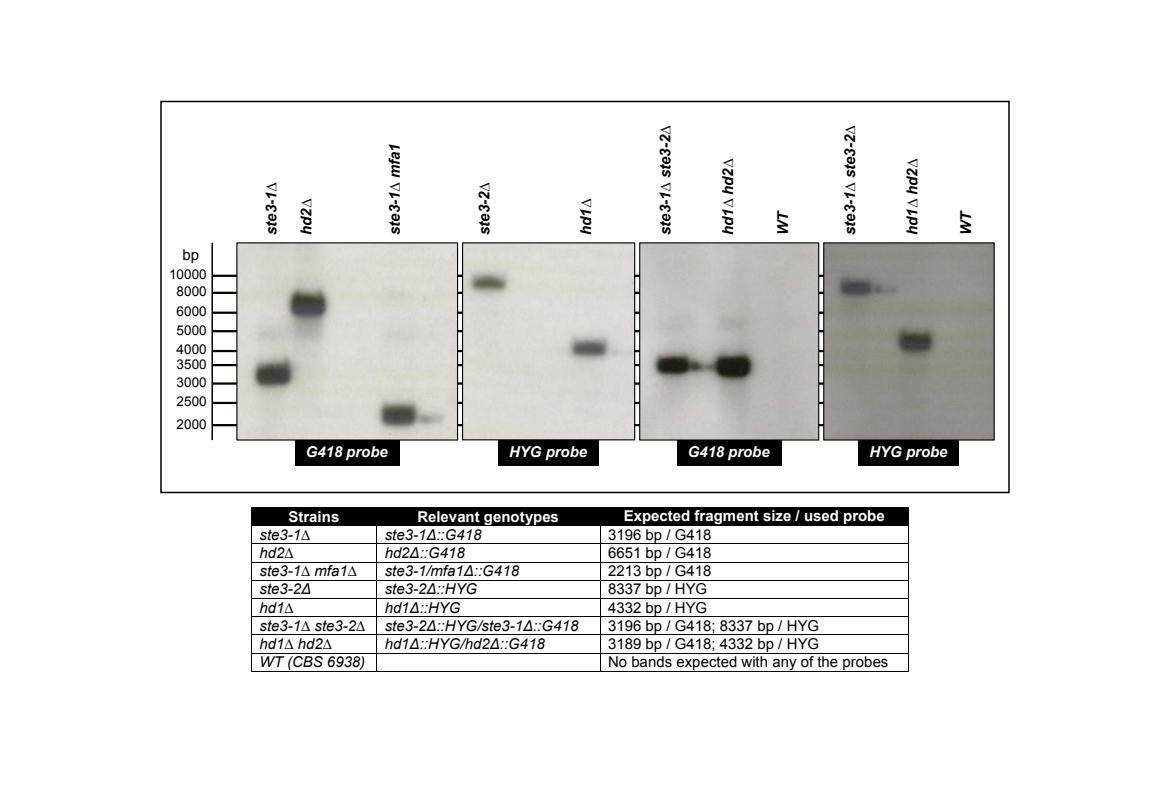
<style>
.page{position:relative;width:1170px;height:810px;background:#fff}
.page>*{position:absolute;margin:0;border:0;box-sizing:border-box;transform-origin:0 0}
.t1{font:italic 15px "Arial";color:#000}
.t2{font:15px "Arial";color:#000}
.t3{font:italic 700 15px "Arial";color:#000}
.t4{font:700 15px "Arial";color:#fff}
.t5{font:italic 700 15px "Arial";color:#fff}
.t6{font:13.5px/19.2px "Arial";letter-spacing:.005em;color:#000;text-align:justify}
</style>
<div class="page">
<div style="left:160px;top:101px;width:850px;height:392px;border:2px solid #000"></div>
<div style="left:498px;top:437px;width:101px;height:29px;background:#000"></div>
<div style="left:295px;top:437px;width:105px;height:29px;background:#000"></div>
<div style="left:677px;top:437px;width:105px;height:29px;background:#000"></div>
<div style="left:859px;top:437px;width:100px;height:29px;background:#000"></div>
<hr style="left:212px;top:275px;width:774px;height:2px;background:#000">
<hr style="left:212px;top:382px;width:774px;height:3px;background:#000">
<hr style="left:212px;top:350px;width:774px;height:2px;background:#000">
<hr style="left:212px;top:330px;width:774px;height:2px;background:#000">
<hr style="left:212px;top:312px;width:774px;height:2px;background:#000">
<hr style="left:212px;top:292px;width:774px;height:2px;background:#000">
<hr style="left:212px;top:402px;width:774px;height:2px;background:#000">
<hr style="left:212px;top:424px;width:774px;height:2px;background:#000">
<hr style="left:212px;top:364px;width:774px;height:2px;background:#000">
<img style="left:238px;top:244px;width:218px;height:195px">
<div style="left:236px;top:242px;width:222px;height:199px;border:1px solid #000"></div>
<img style="left:641px;top:244px;width:176px;height:195px">
<div style="left:639px;top:242px;width:180px;height:199px;border:1px solid #000"></div>
<img style="left:464px;top:244px;width:169px;height:194px">
<div style="left:462px;top:242px;width:173px;height:198px;border:1px solid #000"></div>
<img style="left:825px;top:244px;width:168px;height:195px">
<div style="left:823px;top:242px;width:172px;height:199px;border:1px solid #000"></div>
<div style="left:252px;top:508px;width:8px;height:17px;background:#000"></div>
<div style="left:369px;top:508px;width:7px;height:17px;background:#000"></div>
<div style="left:260px;top:508px;width:109px;height:17px;background:#000"></div>
<div style="left:377px;top:508px;width:8px;height:17px;background:#000"></div>
<div style="left:592px;top:508px;width:8px;height:17px;background:#000"></div>
<div style="left:385px;top:508px;width:207px;height:17px;background:#000"></div>
<div style="left:600px;top:508px;width:8px;height:17px;background:#000"></div>
<div style="left:901px;top:508px;width:7px;height:17px;background:#000"></div>
<div style="left:608px;top:508px;width:293px;height:17px;background:#000"></div>
<hr style="left:252px;top:507px;width:124px;height:1px;background:#000">
<hr style="left:377px;top:507px;width:223px;height:1px;background:#000">
<hr style="left:600px;top:507px;width:308px;height:1px;background:#000">
<hr style="left:252px;top:525px;width:124px;height:1px;background:#000">
<hr style="left:377px;top:525px;width:223px;height:1px;background:#000">
<hr style="left:600px;top:525px;width:308px;height:1px;background:#000">
<hr style="left:252px;top:543px;width:124px;height:1px;background:#000">
<hr style="left:377px;top:543px;width:223px;height:1px;background:#000">
<hr style="left:600px;top:543px;width:308px;height:1px;background:#000">
<hr style="left:252px;top:562px;width:124px;height:1px;background:#000">
<hr style="left:377px;top:562px;width:223px;height:1px;background:#000">
<hr style="left:600px;top:562px;width:308px;height:1px;background:#000">
<hr style="left:252px;top:580px;width:124px;height:1px;background:#000">
<hr style="left:377px;top:580px;width:223px;height:1px;background:#000">
<hr style="left:600px;top:580px;width:308px;height:1px;background:#000">
<hr style="left:252px;top:598px;width:124px;height:1px;background:#000">
<hr style="left:377px;top:598px;width:223px;height:1px;background:#000">
<hr style="left:600px;top:598px;width:308px;height:1px;background:#000">
<hr style="left:252px;top:616px;width:124px;height:1px;background:#000">
<hr style="left:377px;top:616px;width:223px;height:1px;background:#000">
<hr style="left:600px;top:616px;width:308px;height:1px;background:#000">
<hr style="left:252px;top:635px;width:124px;height:1px;background:#000">
<hr style="left:377px;top:635px;width:223px;height:1px;background:#000">
<hr style="left:600px;top:635px;width:308px;height:1px;background:#000">
<hr style="left:252px;top:653px;width:124px;height:1px;background:#000">
<hr style="left:377px;top:653px;width:223px;height:1px;background:#000">
<hr style="left:600px;top:653px;width:308px;height:1px;background:#000">
<svg style="left:251px;top:507px;width:1px;height:165px"></svg>
<hr style="left:252px;top:671px;width:124px;height:1px;background:#000">
<svg style="left:376px;top:507px;width:1px;height:165px"></svg>
<hr style="left:377px;top:671px;width:223px;height:1px;background:#000">
<svg style="left:600px;top:526px;width:1px;height:145px"></svg>
<hr style="left:600px;top:671px;width:308px;height:1px;background:#000">
<svg style="left:908px;top:507px;width:1px;height:165px"></svg>
<hr style="left:211px;top:243px;width:2px;height:197px;background:#000">
<p class="t2" style="left:183px;top:245px;width:18px">bp</p>
<p class="t6" style="left:169px;top:267px;width:39px;line-height:16.2px;text-align:center">10000<br>8000</p>
<p class="t6" style="left:177px;top:302px;width:32px">6000<br>5000<br>4000</p>
<p class="t6" style="left:177px;top:355px;width:32px;line-height:18.6px">3500<br>3000<br>2500</p>
<p class="t6" style="left:177px;top:415px;width:32px">2000</p>
<p class="t3" style="left:261px;top:235px;width:54px;rotate:-90deg">ste3-1∆</p>
<p class="t3" style="left:296px;top:235px;width:38px;rotate:-90deg">hd2∆</p>
<p class="t3" style="left:384px;top:235px;width:93px;rotate:-90deg">ste3-1∆ mfa1</p>
<p class="t3" style="left:474px;top:235px;width:54px;rotate:-90deg">ste3-2∆</p>
<p class="t3" style="left:576px;top:235px;width:38px;rotate:-90deg">hd1∆</p>
<p class="t3" style="left:655px;top:235px;width:111px;rotate:-90deg">ste3-1∆ ste3-2∆</p>
<p class="t3" style="left:718px;top:235px;width:78px;rotate:-90deg">hd1∆ hd2∆</p>
<p class="t3" style="left:773px;top:235px;width:26px;rotate:-90deg">WT</p>
<p class="t3" style="left:840px;top:235px;width:111px;rotate:-90deg">ste3-1∆ ste3-2∆</p>
<p class="t3" style="left:902px;top:235px;width:78px;rotate:-90deg">hd1∆ hd2∆</p>
<p class="t3" style="left:956px;top:235px;width:26px;rotate:-90deg">WT</p>
<p class="t5" style="left:306px;top:442px;width:84px">G418 probe</p>
<p class="t5" style="left:509px;top:442px;width:80px">HYG probe</p>
<p class="t5" style="left:688px;top:442px;width:84px">G418 probe</p>
<p class="t5" style="left:870px;top:442px;width:80px">HYG probe</p>
<p class="t4" style="left:289px;top:506px;width:52px">Strains</p>
<p class="t4" style="left:417px;top:506px;width:143px">Relevant genotypes</p>
<p class="t4" style="left:624px;top:506px;width:263px">Expected fragment size / used probe</p>
<p class="t1" style="left:260px;top:525px;width:52px">ste3-1∆</p>
<p class="t1" style="left:385px;top:525px;width:98px">ste3-1Δ::G418</p>
<p class="t2" style="left:608px;top:525px;width:105px">3196 bp / G418</p>
<p class="t1" style="left:260px;top:543px;width:36px">hd2∆</p>
<p class="t1" style="left:385px;top:543px;width:82px">hd2Δ::G418</p>
<p class="t2" style="left:608px;top:543px;width:105px">6651 bp / G418</p>
<p class="t1" style="left:260px;top:561px;width:99px">ste3-1∆ mfa1∆</p>
<p class="t1" style="left:385px;top:561px;width:136px">ste3-1/mfa1Δ::G418</p>
<p class="t2" style="left:608px;top:561px;width:105px">2213 bp / G418</p>
<p class="t1" style="left:260px;top:579px;width:53px">ste3-2Δ</p>
<p class="t1" style="left:385px;top:579px;width:94px">ste3-2Δ::HYG</p>
<p class="t2" style="left:608px;top:579px;width:101px">8337 bp / HYG</p>
<p class="t1" style="left:260px;top:598px;width:36px">hd1∆</p>
<p class="t1" style="left:385px;top:598px;width:77px">hd1Δ::HYG</p>
<p class="t2" style="left:608px;top:598px;width:101px">4332 bp / HYG</p>
<p class="t1" style="left:260px;top:616px;width:107px">ste3-1∆ ste3- 2∆</p>
<p class="t1" style="left:385px;top:616px;width:195px">ste3-2Δ::HYG/ste3-1Δ::G418</p>
<p class="t2" style="left:608px;top:616px;width:213px">3196 bp / G418; 8337 bp / HYG</p>
<p class="t1" style="left:260px;top:634px;width:74px">hd1∆ hd2∆</p>
<p class="t1" style="left:385px;top:634px;width:162px">hd1Δ::HYG/hd2Δ::G418</p>
<p class="t2" style="left:608px;top:634px;width:213px">3189 bp / G418; 4332 bp / HYG</p>
<p class="t1" style="left:260px;top:652px;width:107px">WT (CBS 6938)</p>
<p class="t2" style="left:608px;top:652px;width:282px">No bands expected with any of the probes</p>
</div>
